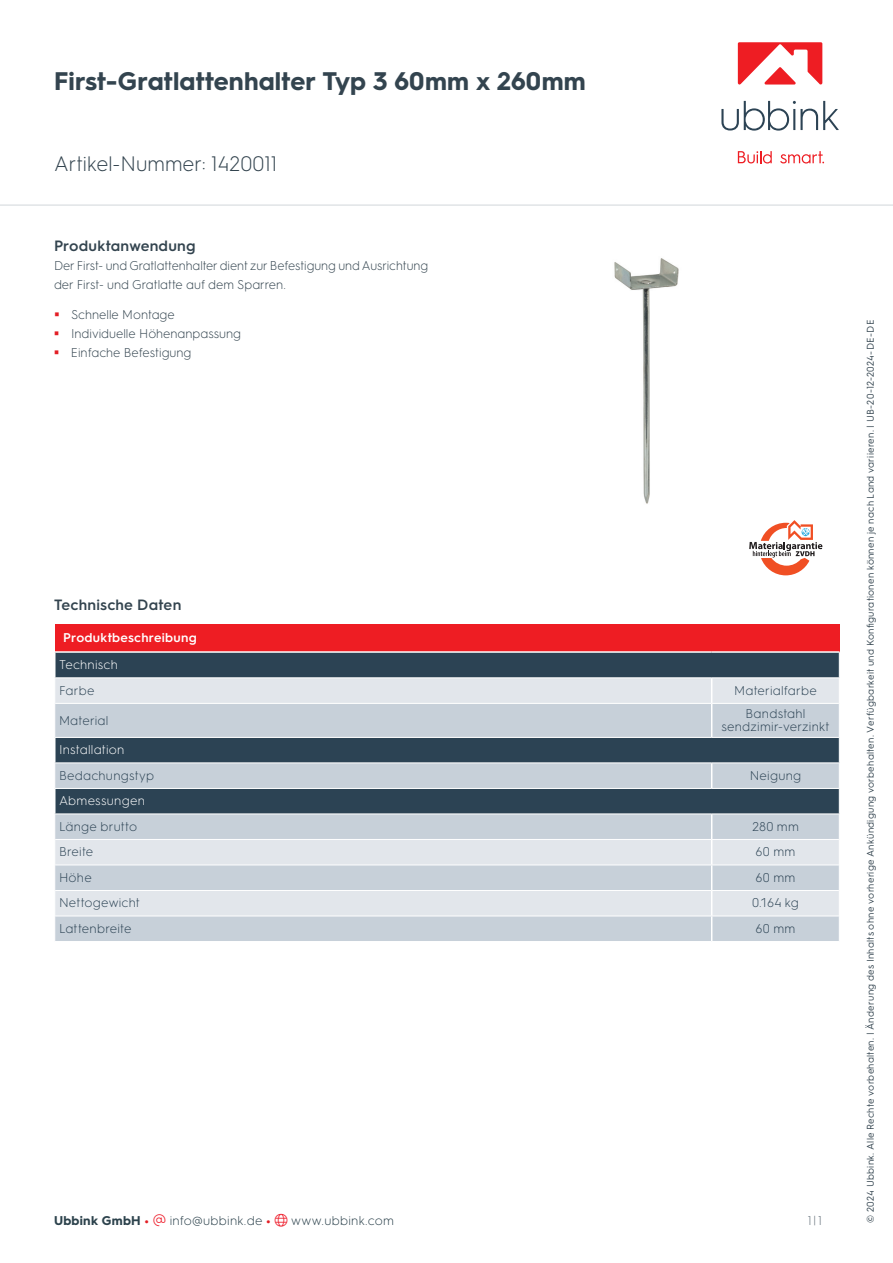
<style>
.page{position:relative;width:893px;height:1263px;background:#fff}
.page>*{position:absolute;margin:0;border:0;box-sizing:border-box;transform-origin:0 0}
.t1{font:700 25.5px "HGS3";letter-spacing:.005em;color:#33444f}
.t2{font:300 21px "HGS3";color:#33444f}
.t3{font:600 15px "HGS3";letter-spacing:.01em;color:#33444f}
.t4{font:300 12.75px/12.8px "HGS3";letter-spacing:.015em;color:#2c4354;text-align:center}
.t5{font:300 12.75px/19.2px "HGS3";color:#33444f;scale:.96 1}
.t6{font:300 12.75px/19.2px "HGS3";color:#33444f}
.t7{font:300 12.75px "HGS3";letter-spacing:.02em;color:#2c424c}
.t8{font:300 12.75px "HGS3";letter-spacing:.015em;color:#fff}
.t9{font:600 12.75px "HGS3";letter-spacing:.02em;color:#fff}
.t10{font:300 12.75px "HGS3";color:#66737c}
.t11{font:9.75px "HGS3";letter-spacing:.03em;color:#33444f}
.s1{font-weight:700}
.s2{font-weight:700;color:#e31e25}
.s3{color:#ee1f2d}
</style>
<div class="page">
<div style="left:55px;top:624px;width:784px;height:28px;background:#ee1d23"></div>
<div style="left:56px;top:653px;width:783px;height:24px;background:#2c4354"></div>
<div style="left:55px;top:678px;width:784px;height:25px;background:#e2e6eb"></div>
<svg style="left:55px;top:704px;width:784px;height:237px;background:#acb7c1"></svg>
<hr style="left:54px;top:651px;width:658px;height:2px;background:#fff">
<hr style="left:712px;top:651px;width:127px;height:2px;background:#fff">
<svg style="left:711px;top:678px;width:1px;height:25px"></svg>
<svg style="left:839px;top:653px;width:1px;height:25px"></svg>
<hr style="left:711px;top:704px;width:1px;height:33px;background:#fff">
<hr style="left:54px;top:737px;width:658px;height:1px;background:#fff">
<hr style="left:712px;top:737px;width:128px;height:1px;background:#fff">
<hr style="left:54px;top:738px;width:2px;height:24px;background:#fff">
<hr style="left:54px;top:762px;width:658px;height:1px;background:#fff">
<hr style="left:712px;top:762px;width:128px;height:1px;background:#fff">
<svg style="left:711px;top:763px;width:1px;height:25px"></svg>
<hr style="left:54px;top:788px;width:658px;height:1px;background:#fff">
<hr style="left:712px;top:788px;width:128px;height:1px;background:#fff">
<hr style="left:54px;top:789px;width:2px;height:24px;background:#fff">
<hr style="left:54px;top:813px;width:658px;height:1px;background:#fff">
<hr style="left:712px;top:813px;width:128px;height:1px;background:#fff">
<hr style="left:55px;top:839px;width:657px;height:1px;background:#fff">
<hr style="left:712px;top:839px;width:127px;height:1px;background:#fff">
<hr style="left:55px;top:864px;width:657px;height:1px;background:#fff">
<hr style="left:712px;top:864px;width:127px;height:1px;background:#fff">
<hr style="left:55px;top:890px;width:657px;height:1px;background:#fff">
<hr style="left:712px;top:890px;width:127px;height:1px;background:#fff">
<hr style="left:55px;top:915px;width:657px;height:1px;background:#fff">
<hr style="left:712px;top:915px;width:127px;height:1px;background:#fff">
<svg style="left:711px;top:814px;width:1px;height:127px"></svg>
<svg style="left:839px;top:738px;width:1px;height:76px"></svg>
<svg style="left:749px;top:520px;width:73px;height:55px"></svg>
<img style="left:614px;top:258px;width:65px;height:246px">
<hr style="left:0;top:204px;width:893px;height:2px;background:#e1e4e6">
<svg style="left:721px;top:101px;width:118px;height:30px"></svg>
<svg style="left:738px;top:151px;width:34px;height:13px"></svg>
<svg style="left:780px;top:151px;width:44px;height:13px"></svg>
<svg style="left:738px;top:42px;width:84px;height:43px"></svg>
<h1 class="t1" style="left:54px;top:63px;width:533px">First-Gratlattenhalter Typ 3 60mm x 260mm</h1>
<h2 class="t2" style="left:54px;top:150px;width:225px">Artikel-Nummer: 1420011</h2>
<h3 class="t3" style="left:54px;top:235px;width:143px">Produktanwendung</h3>
<h3 class="t5" style="left:54px;top:255px;width:391px">Der First- und Gratlattenhalter dient zur Befestigung und Ausrichtung der First- und Gratlatte auf dem Sparren.</h3>
<h3 class="t6" style="left:71px;top:304px;width:172px">Schnelle Montage<br>Individuelle Höhenanpassung<br>Einfache Befestigung</h3>
<h3 class="t3" style="left:54px;top:594px;width:129px">Technische Daten</h3>
<h3 class="t9" style="left:63px;top:629px;width:135px">Produktbeschreibung</h3>
<h3 class="t8" style="left:59px;top:656px;width:60px">Technisch</h3>
<h3 class="t4" style="left:59px;top:683px;width:37px">Farbe</h3>
<h3 class="t4" style="left:734px;top:683px;width:84px">Materialfarbe</h3>
<h3 class="t4" style="left:59px;top:713px;width:51px">Material</h3>
<h3 class="t4" style="left:721px;top:707px;width:110px">Bandstahl sendzimir-verzinkt</h3>
<h3 class="t8" style="left:59px;top:741px;width:67px">Installation</h3>
<h3 class="t4" style="left:59px;top:768px;width:97px">Bedachungstyp</h3>
<h3 class="t4" style="left:750px;top:768px;width:53px">Neigung</h3>
<h3 class="t8" style="left:59px;top:792px;width:87px">Abmessungen</h3>
<h3 class="t4" style="left:59px;top:819px;width:80px">Länge brutto</h3>
<h3 class="t4" style="left:752px;top:819px;width:49px">280 mm</h3>
<h3 class="t4" style="left:59px;top:845px;width:36px">Breite</h3>
<h3 class="t4" style="left:755px;top:845px;width:42px">60 mm</h3>
<h3 class="t4" style="left:59px;top:870px;width:34px">Höhe</h3>
<h3 class="t4" style="left:755px;top:870px;width:42px">60 mm</h3>
<h3 class="t4" style="left:59px;top:896px;width:82px">Nettogewicht</h3>
<h3 class="t4" style="left:752px;top:896px;width:48px">0.164 kg</h3>
<h3 class="t4" style="left:59px;top:921px;width:74px">Lattenbreite</h3>
<h3 class="t4" style="left:755px;top:921px;width:42px">60 mm</h3>
<h3 class="t7" style="left:54px;top:1211px;width:342px"><span class="s1">Ubbink GmbH</span> <span class="s2">•</span> <span class="s3">▼</span> info@ubbink.de <span class="s2">•</span> <span class="s3">●□</span> www.ubbink.com</h3>
<h3 class="t10" style="left:808px;top:1211px;width:16px">1|1</h3>
<p class="t11" style="left:864px;top:1222px;width:904px;rotate:-90deg">© 2024 Ubbink. Alle Rechte vorbehalten. | Änderung des Inhalts ohne vorherige Ankündigung vorbehalten. Verfügbarkeit und Konfigurationen können je nach Land variieren. | UB-20-12-2024-DE-DE</p>
</div>
